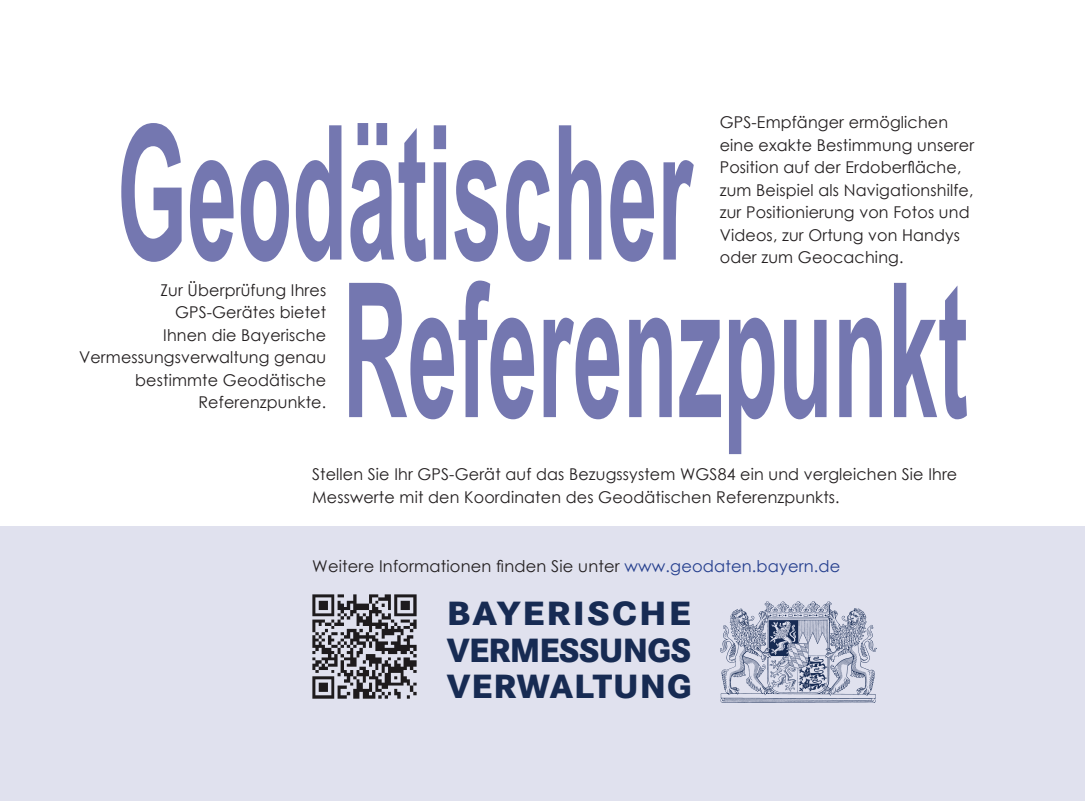
<style>
.page{position:relative;width:1085px;height:801px;background:#fff}
.page>*{position:absolute;margin:0;border:0;box-sizing:border-box;transform-origin:0 0}
.t1{font:700 187.5px/157.5px "Arial";color:#7477b0;scale:.48 1}
.t2{font:800 35px/36.2px "Corporate S";letter-spacing:.025em;color:#172b53;text-align:justify;scale:1.06 1}
.t3{font:16.25px/22.5px "Century Gothic";letter-spacing:.01em;color:#231f20}
.s1{color:#253f8e}
</style>
<div class="page">
<div style="left:0;top:526px;width:1084px;height:275px;background:#e0e1ee"></div>
<img style="left:312px;top:594px;width:104px;height:104px">
<img style="left:720px;top:601px;width:155px;height:101px">
<p class="t3" style="left:719px;top:111px;width:256px">GPS-Empfänger ermöglichen eine exakte Bestimmung unserer<br>Position auf der Erdoberfläche, zum Beispiel als Navigationshilfe, zur Positionierung von Fotos und<br>Videos, zur Ortung von Handys oder zum Geocaching.</p>
<h1 class="t1" style="left:342px;top:121px;width:1304px;text-indent:-225px">Geodätischer<br>Referenzpunkt</h1>
<p class="t3" style="left:312px;top:463px;width:646px">Stellen Sie Ihr GPS-Gerät auf das Bezugssystem WGS84 ein und vergleichen Sie Ihre<br>Messwerte mit den Koordinaten des Geodätischen Referenzpunkts.</p>
<p class="t3" style="left:79px;top:278px;width:248px;text-align:right">Zur Überprüfung Ihres<br>GPS-Gerätes bietet<br>Ihnen die Bayerische<br>Vermessungsverwaltung genau bestimmte Geodätische<br>Referenzpunkte.</p>
<p class="t3" style="left:312px;top:555px;width:529px">Weitere Informationen finden Sie unter <span class="s1">www.geodaten.bayern.de</span></p>
<h2 class="t2" style="left:446px;top:596px;width:232px">BAYERISCHE VERMESSUNGS VERWALTUNG</h2>
</div>
